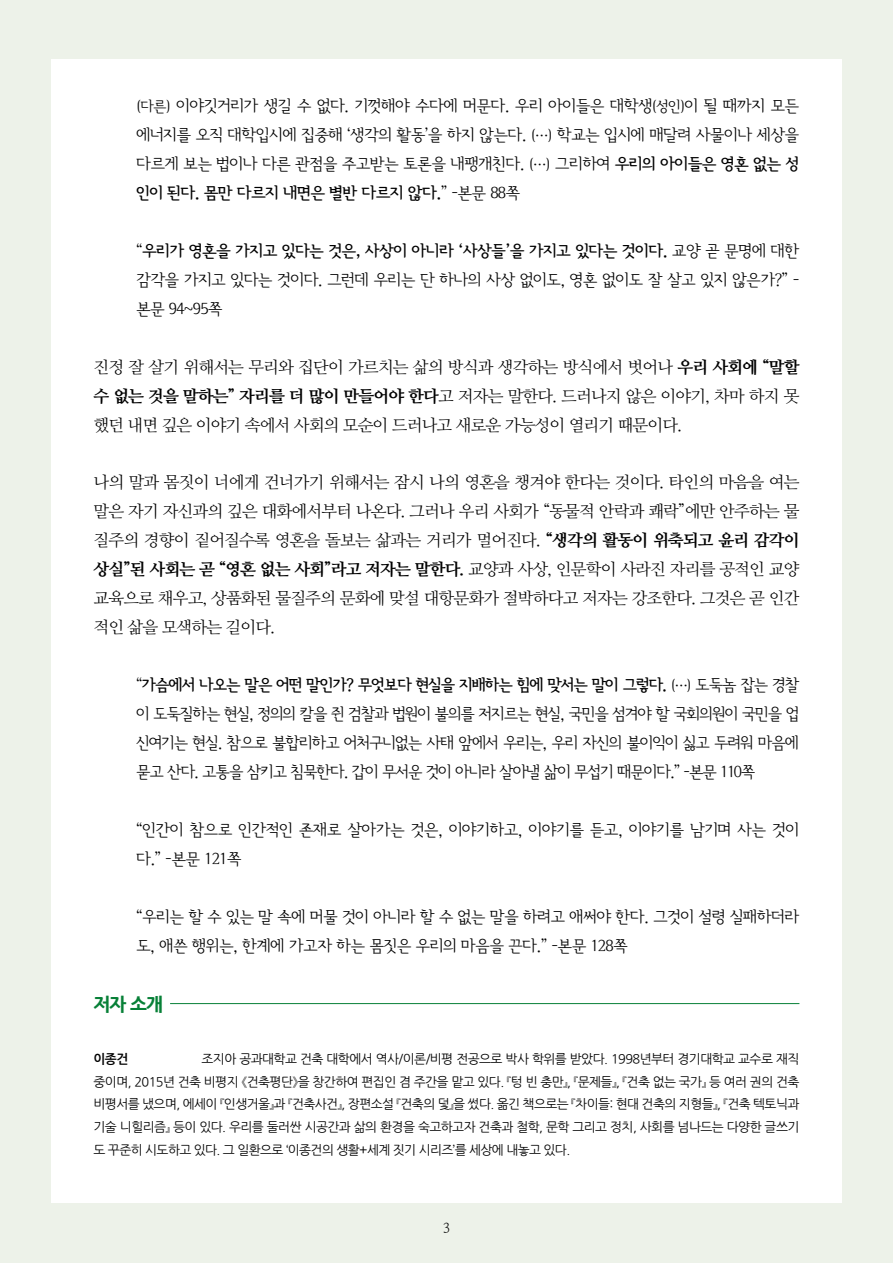
<style>
.page{position:relative;width:893px;height:1263px;background:#edf2e9}
.page>*{position:absolute;margin:0;border:0;box-sizing:border-box;transform-origin:0 0}
.t1{font:700 18px "Nanum Gothic OTF Extra";color:#078037}
.t2{font:16.5px/29px "Seoul Hangang L";letter-spacing:-.045em;color:#000}
.t3{font:16.5px/29px "Nanum Myeongjo OTF";letter-spacing:-.045em;color:#000;text-align:justify}
.t4{font:16.5px "Seoul Hangang B";letter-spacing:-.045em;color:#000}
.t5{font:16.5px "Seoul Hangang B";letter-spacing:-.07em;color:#000}
.t6{font:700 16.5px "Nanum Myeongjo OTF Extra";letter-spacing:-.045em;color:#000}
.t7{font:13.5px "Nanum Myeongjo OTF";color:#000}
.t8{font:12.75px/22.5px "Nanum Gothic OTF";letter-spacing:-.045em;color:#000;text-align:justify}
.t9{font:12.75px "Nanum Gothic OTF Bold";color:#000}
.s1{font-size:15px}
.s2{font-family:"Seoul Hangang B"}
.s3{font-family:"Seoul Hangang L"}
.s4{font-family:"Nanum Myeongjo OTF Extra";font-weight:700}
.s5{font-family:"Nanum Myeongjo OTF";font-weight:400}
.s6{font-family:"Seoul Hangang L";font-size:15px}
</style>
<div class="page">
<div style="left:51px;top:60px;width:791px;height:1143px;background:#fff"></div>
<hr style="left:170px;top:1003px;width:629px;height:1px;background:#078037">
<p class="t2" style="left:136px;top:91px;width:665px;text-align:justify"><span class="s1">(다른)</span> 이야깃거리가 생길 수 없다. 기껏해야 수다에 머문다. 우리 아이들은 대학생<span class="s1">(성인)</span>이 될 때까지 모든 에너지를 오직 대학입시에 집중해 ‘생각의 활동’을 하지 않는다. <span class="s1">(…)</span> 학교는 입시에 매달려 사물이나 세상을 다르게 보는 법이나 다른 관점을 주고받는 토론을 내팽개친다. <span class="s1">(…)</span> 그리하여 <span class="s2">우리의 아이들은 영혼 없는 성</span></p>
<p class="t4" style="left:136px;top:183px;width:386px">인이 된다. 몸만 다르지 내면은 별반 다르지 않다.<span class="s3">” -본문 88쪽</span></p>
<p class="t4" style="left:136px;top:241px;width:665px"><span class="s3">“</span>우리가 영혼을 가지고 있다는 것은, 사상이 아니라 ‘사상들’을 가지고 있다는 것이다. <span class="s3">교양 곧 문명에 대한</span></p>
<p class="t2" style="left:136px;top:265px;width:665px">감각을 가지고 있다는 것이다. 그런데 우리는 단 하나의 사상 없이도, 영혼 없이도 잘 살고 있지 않은가?” - 본문 94~95쪽</p>
<p class="t3" style="left:94px;top:351px;width:707px">진정 잘 살기 위해서는 무리와 집단이 가르치는 삶의 방식과 생각하는 방식에서 벗어나 <span class="s4">우리 사회에 “말할 수 없는 것을 말하는” 자리를 더 많이 만들어야 한다</span>고 저자는 말한다. 드러나지 않은 이야기, 차마 하지 못 했던 내면 깊은 이야기 속에서 사회의 모순이 드러나고 새로운 가능성이 열리기 때문이다.</p>
<p class="t3" style="left:94px;top:467px;width:707px">나의 말과 몸짓이 너에게 건너가기 위해서는 잠시 나의 영혼을 챙겨야 한다는 것이다. 타인의 마음을 여는 말은 자기 자신과의 깊은 대화에서부터 나온다. 그러나 우리 사회가 “동물적 안락과 쾌락”에만 안주하는 물 질주의 경향이 짙어질수록 영혼을 돌보는 삶과는 거리가 멀어진다. <span class="s4">“생각의 활동이 위축되고 윤리 감각이</span></p>
<p class="t6" style="left:94px;top:559px;width:707px">상실”된 사회는 곧 “영혼 없는 사회”라고 저자는 말한다. <span class="s5">교양과 사상, 인문학이 사라진 자리를 공적인 교양</span></p>
<p class="t3" style="left:94px;top:583px;width:707px">교육으로 채우고, 상품화된 물질주의 문화에 맞설 대항문화가 절박하다고 저자는 강조한다. 그것은 곧 인간 적인 삶을 모색하는 길이다.</p>
<p class="t5" style="left:136px;top:675px;width:665px"><span class="s3">“</span>가슴에서 나오는 말은 어떤 말인가? 무엇보다 현실을 지배하는 힘에 맞서는 말이 그렇다. <span class="s6">(…)</span> <span class="s3">도둑놈 잡는 경찰</span></p>
<p class="t2" style="left:136px;top:699px;width:665px;text-align:justify">이 도둑질하는 현실, 정의의 칼을 쥔 검찰과 법원이 불의를 저지르는 현실, 국민을 섬겨야 할 국회의원이 국민을 업 신여기는 현실. 참으로 불합리하고 어처구니없는 사태 앞에서 우리는, 우리 자신의 불이익이 싫고 두려워 마음에 묻고 산다. 고통을 삼키고 침묵한다. 갑이 무서운 것이 아니라 살아낼 삶이 무섭기 때문이다.” -본문 110쪽</p>
<p class="t2" style="left:136px;top:815px;width:665px">“인간이 참으로 인간적인 존재로 살아가는 것은, 이야기하고, 이야기를 듣고, 이야기를 남기며 사는 것이 다.” -본문 121쪽</p>
<p class="t2" style="left:136px;top:902px;width:665px">“우리는 할 수 있는 말 속에 머물 것이 아니라 할 수 없는 말을 하려고 애써야 한다. 그것이 설령 실패하더라 도, 애쓴 행위는, 한계에 가고자 하는 몸짓은 우리의 마음을 끈다.” -본문 128쪽</p>
<p class="t1" style="left:94px;top:993px;width:71px">저자 소개</p>
<p class="t9" style="left:94px;top:1053px;width:36px">이종건</p>
<p class="t8" style="left:94px;top:1048px;width:707px;text-indent:108px">조지아 공과대학교 건축 대학에서 역사/이론/비평 전공으로 박사 학위를 받았다. 1998년부터 경기대학교 교수로 재직 중이며, 2015년 건축 비평지 《건축평단》을 창간하여 편집인 겸 주간을 맡고 있다. 『텅 빈 충만』, 『문제들』, 『건축 없는 국가』 등 여러 권의 건축 비평서를 냈으며, 에세이 『인생거울』과 『건축사건』, 장편소설 『건축의 덫』을 썼다. 옮긴 책으로는 『차이들: 현대 건축의 지형들』, 『건축 텍토닉과 기술 니힐리즘』 등이 있다. 우리를 둘러싼 시공간과 삶의 환경을 숙고하고자 건축과 철학, 문학 그리고 정치, 사회를 넘나드는 다양한 글쓰기 도 꾸준히 시도하고 있다. 그 일환으로 ‘이종건의 생활+세계 짓기 시리즈’를 세상에 내놓고 있다.</p>
<p class="t7" style="left:443px;top:1219px;width:9px">3</p>
</div>
